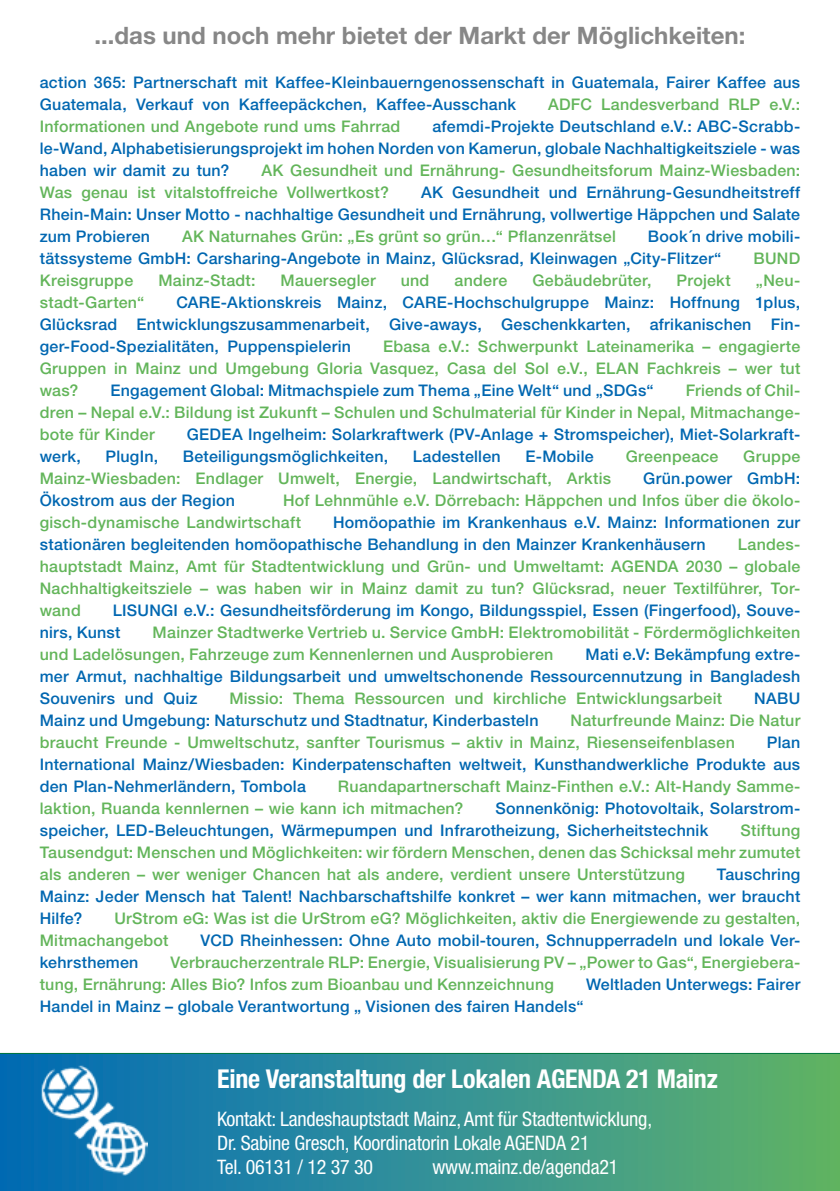
<style>
.page{position:relative;width:840px;height:1191px;background:#fff}
.page>*{position:absolute;margin:0;border:0;box-sizing:border-box;transform-origin:0 0}
.t1{font:700 condensed 26px "Helvetica Neue LT Std";letter-spacing:-.01em;color:#fff}
.t2{font:700 24px "Helvetica Neue LT Std";color:#878787}
.t3{font:condensed 20px/24px "Helvetica Neue LT Std";letter-spacing:-.01em;color:#fff}
.t4{font:500 16px/22px "Helvetica Neue LT Std";letter-spacing:.015em;color:#0167b1;text-align:justify}
.t5{font:500 16px/22px "Helvetica Neue LT Std";letter-spacing:.015em;color:#63b55a}
</style>
<div class="page">
<svg style="left:0;top:1053px;width:839px;height:138px;background:#35928f"></svg>
<img style="left:40px;top:1064px;width:108px;height:111px">
<h2 class="t2" style="left:94px;top:21px;width:652px">...das und noch mehr bietet der Markt der Möglichkeiten:</h2>
<p class="t4" style="left:40px;top:71px;width:761px">action 365: Partnerschaft mit Kaffee-Kleinbauerngenossenschaft in Guatemala, Fairer Kaffee aus<br>Guatemala, Verkauf von Kaffeepäckchen, Kaffee-Ausschank</p>
<p class="t5" style="left:547px;top:93px;width:253px">ADFC Landesverband RLP e.V.:</p>
<p class="t4" style="left:40px;top:115px;width:761px;text-indent:392px">afemdi-Projekte Deutschland e.V.: ABC-Scrabb&shy;le-Wand, Alphabetisierungsprojekt im hohen Norden von Kamerun, globale Nachhaltigkeitsziele - was haben wir damit zu tun?</p>
<p class="t5" style="left:40px;top:115px;width:362px">Informationen und Angebote rund ums Fahrrad</p>
<p class="t5" style="left:40px;top:159px;width:761px;text-indent:222px">AK Gesundheit und Ernährung- Gesundheitsforum Mainz-Wiesbaden:<br>Was genau ist vitalstoffreiche Vollwertkost?</p>
<p class="t4" style="left:40px;top:181px;width:761px;text-indent:381px">AK Gesundheit und Ernährung-Gesundheitstreff Rhein-Main: Unser Motto - nachhaltige Gesundheit und Ernährung, vollwertige Häppchen und Salate zum Probieren</p>
<p class="t4" style="left:40px;top:225px;width:761px;text-indent:608px">Book´n drive mobili&shy;tätssysteme GmbH: Carsharing-Angebote in Mainz, Glücksrad, Kleinwagen „City-Flitzer“</p>
<p class="t5" style="left:182px;top:225px;width:435px">AK Naturnahes Grün: „Es grünt so grün…“ Pflanzenrätsel</p>
<p class="t5" style="left:753px;top:247px;width:48px">BUND</p>
<p class="t5" style="left:40px;top:269px;width:95px">Kreisgruppe</p>
<p class="t5" style="left:158px;top:269px;width:99px">Mainz-Stadt:</p>
<p class="t5" style="left:280px;top:269px;width:96px">Mauersegler</p>
<p class="t5" style="left:400px;top:269px;width:30px">und</p>
<p class="t5" style="left:454px;top:269px;width:54px">andere</p>
<p class="t5" style="left:532px;top:269px;width:120px">Gebäudebrüter,</p>
<p class="t5" style="left:676px;top:269px;width:56px">Projekt</p>
<p class="t5" style="left:755px;top:269px;width:46px">„Neu-</p>
<p class="t5" style="left:40px;top:291px;width:106px">stadt-Garten“</p>
<p class="t4" style="left:40px;top:291px;width:761px;text-indent:136px">CARE-Aktionskreis Mainz, CARE-Hochschulgruppe Mainz: Hoffnung 1plus, Glücksrad Entwicklungszusammenarbeit, Give-aways, Geschenkkarten, afrikanischen Fin&shy;ger-Food-Spezialitäten, Puppenspielerin</p>
<p class="t5" style="left:40px;top:335px;width:761px;text-align:justify;text-indent:343px">Ebasa e.V.: Schwerpunkt Lateinamerika – engagierte Gruppen in Mainz und Umgebung Gloria Vasquez, Casa del Sol e.V., ELAN Fachkreis – wer tut was?</p>
<p class="t5" style="left:40px;top:379px;width:761px;text-align:justify;text-indent:645px">Friends of Chil&shy;dren – Nepal e.V.: Bildung ist Zukunft – Schulen und Schulmaterial für Kinder in Nepal, Mitmachange&shy;bote für Kinder</p>
<p class="t4" style="left:110px;top:379px;width:544px">Engagement Global: Mitmachspiele zum Thema „Eine Welt“ und „SDGs“</p>
<p class="t4" style="left:187px;top:423px;width:614px">GEDEA Ingelheim: Solarkraftwerk (PV-Anlage + Stromspeicher), Miet-Solarkraft-</p>
<p class="t4" style="left:40px;top:445px;width:43px">werk,</p>
<p class="t4" style="left:105px;top:445px;width:54px">PlugIn,</p>
<p class="t4" style="left:183px;top:445px;width:207px">Beteiligungsmöglichkeiten,</p>
<p class="t4" style="left:412px;top:445px;width:89px">Ladestellen</p>
<p class="t4" style="left:525px;top:445px;width:70px">E-Mobile</p>
<p class="t5" style="left:625px;top:445px;width:94px">Greenpeace</p>
<p class="t5" style="left:742px;top:445px;width:58px">Gruppe</p>
<p class="t5" style="left:40px;top:467px;width:572px">Mainz-Wiesbaden: Endlager Umwelt, Energie, Landwirtschaft, Arktis</p>
<p class="t4" style="left:643px;top:467px;width:158px">Grün.power GmbH:</p>
<p class="t4" style="left:40px;top:489px;width:197px">Ökostrom aus der Region</p>
<p class="t5" style="left:40px;top:489px;width:761px;text-indent:243px">Hof Lehnmühle e.V. Dörrebach: Häppchen und Infos über die ökolo&shy;gisch-dynamische Landwirtschaft</p>
<p class="t4" style="left:40px;top:511px;width:761px;text-indent:293px">Homöopathie im Krankenhaus e.V. Mainz: Informationen zur stationären begleitenden homöopathische Behandlung in den Mainzer Krankenhäusern</p>
<p class="t5" style="left:40px;top:533px;width:761px;text-align:justify;text-indent:697px">Landes&shy;hauptstadt Mainz, Amt für Stadtentwicklung und Grün- und Umweltamt: AGENDA 2030 – globale Nachhaltigkeitsziele – was haben wir in Mainz damit zu tun? Glücksrad, neuer Textilführer, Tor&shy;wand</p>
<p class="t4" style="left:40px;top:599px;width:761px;text-indent:73px">LISUNGI e.V.: Gesundheitsförderung im Kongo, Bildungsspiel, Essen (Fingerfood), Souve&shy;nirs, Kunst</p>
<p class="t5" style="left:40px;top:621px;width:761px;text-indent:113px">Mainzer Stadtwerke Vertrieb u. Service GmbH: Elektromobilität - Fördermöglichkeiten und Ladelösungen, Fahrzeuge zum Kennenlernen und Ausprobieren</p>
<p class="t4" style="left:40px;top:643px;width:761px;text-indent:545px">Mati e.V: Bekämpfung extre&shy;mer Armut, nachhaltige Bildungsarbeit und umweltschonende Ressourcennutzung in Bangladesh Souvenirs und Quiz</p>
<p class="t5" style="left:229px;top:687px;width:494px">Missio: Thema Ressourcen und kirchliche Entwicklungsarbeit</p>
<p class="t4" style="left:753px;top:687px;width:47px">NABU</p>
<p class="t4" style="left:40px;top:709px;width:500px">Mainz und Umgebung: Naturschutz und Stadtnatur, Kinderbasteln</p>
<p class="t5" style="left:40px;top:709px;width:761px;text-indent:530px">Naturfreunde Mainz: Die Natur braucht Freunde - Umweltschutz, sanfter Tourismus – aktiv in Mainz, Riesenseifenblasen</p>
<p class="t4" style="left:40px;top:731px;width:761px;text-indent:726px">Plan International Mainz/Wiesbaden: Kinderpatenschaften weltweit, Kunsthandwerkliche Produkte aus den Plan-Nehmerländern, Tombola</p>
<p class="t5" style="left:40px;top:775px;width:761px;text-indent:298px">Ruandapartnerschaft Mainz-Finthen e.V.: Alt-Handy Samme&shy;laktion, Ruanda kennlernen – wie kann ich mitmachen?</p>
<p class="t4" style="left:40px;top:797px;width:761px;text-indent:455px">Sonnenkönig: Photovoltaik, Solarstrom&shy;speicher, LED-Beleuchtungen, Wärmepumpen und Infrarotheizung, Sicherheitstechnik</p>
<p class="t5" style="left:40px;top:819px;width:761px;text-align:justify;text-indent:700px">Stiftung Tausendgut: Menschen und Möglichkeiten: wir fördern Menschen, denen das Schicksal mehr zumutet als anderen – wer weniger Chancen hat als andere, verdient unsere Unterstützung</p>
<p class="t4" style="left:40px;top:863px;width:761px;text-indent:676px">Tauschring Mainz: Jeder Mensch hat Talent! Nachbarschaftshilfe konkret – wer kann mitmachen, wer braucht Hilfe?</p>
<p class="t5" style="left:40px;top:907px;width:761px;text-indent:74px">UrStrom eG: Was ist die UrStrom eG? Möglichkeiten, aktiv die Energiewende zu gestalten,<br>Mitmachangebot</p>
<p class="t4" style="left:200px;top:929px;width:601px">VCD Rheinhessen: Ohne Auto mobil-touren, Schnupperradeln und lokale Ver-</p>
<p class="t5" style="left:40px;top:951px;width:761px;text-indent:131px">Verbraucherzentrale RLP: Energie, Visualisierung PV – „Power to Gas“, Energiebera&shy;tung, Ernährung: Alles Bio? Infos zum Bioanbau und Kennzeichnung</p>
<p class="t4" style="left:40px;top:951px;width:100px">kehrsthemen</p>
<p class="t4" style="left:585px;top:973px;width:216px">Weltladen Unterwegs: Fairer</p>
<p class="t4" style="left:40px;top:995px;width:545px">Handel in Mainz – globale Verantwortung „ Visionen des fairen Handels“</p>
<h1 class="t1" style="left:217px;top:1062px;width:502px">Eine Veranstaltung der Lokalen AGENDA 21 Mainz</h1>
<p class="t3" style="left:217px;top:1106px;width:436px">Kontakt: Landeshauptstadt Mainz, Amt für Stadtentwicklung,<br>Dr. Sabine Gresch, Koordinatorin Lokale AGENDA 21<br>Tel. 06131 / 12 37 30</p>
<p class="t3" style="left:432px;top:1154px;width:187px">www.mainz.de/agenda21</p>
</div>
